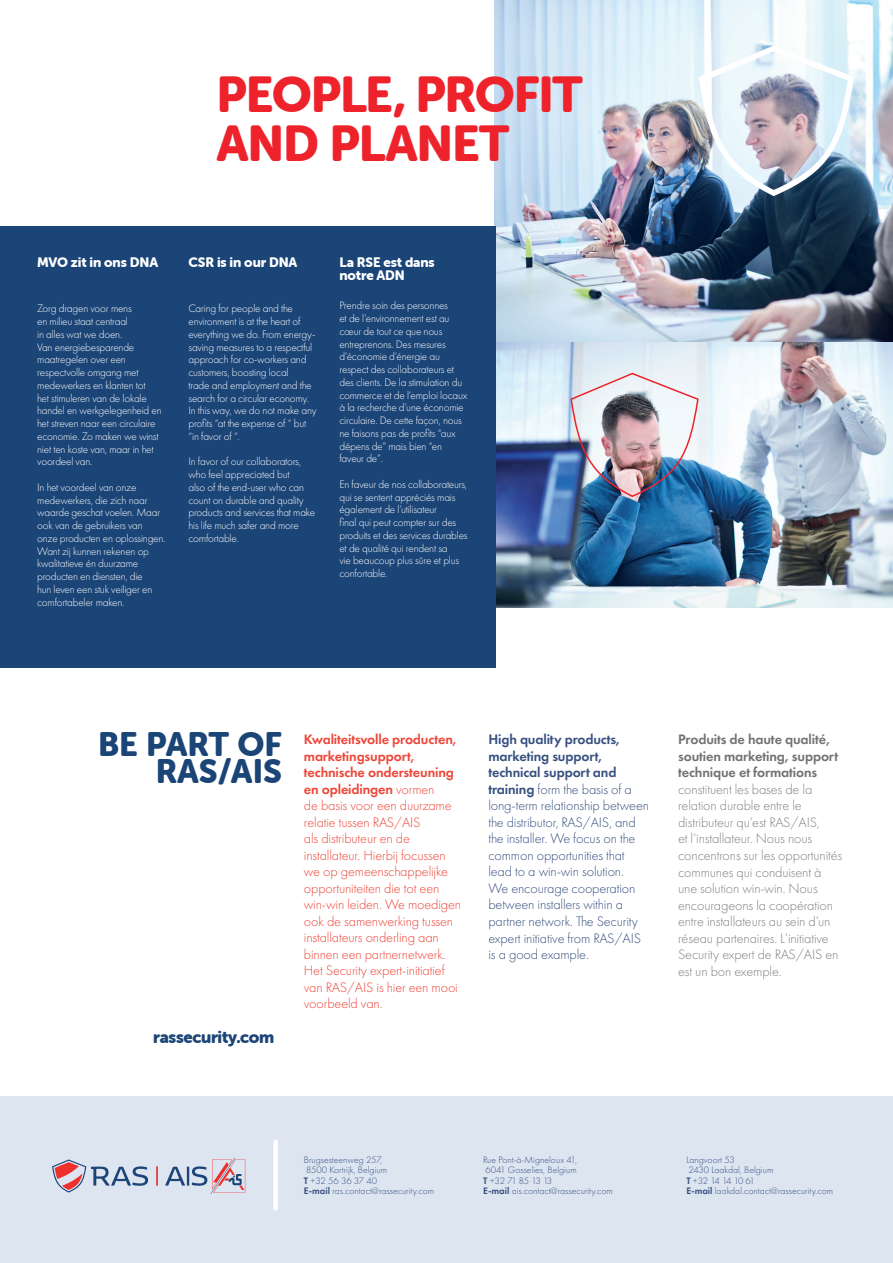
<style>
.page{position:relative;width:893px;height:1263px;background:#fff}
.page>*{position:absolute;margin:0;border:0;box-sizing:border-box;transform-origin:0 0}
.t1{font:49.65px/49.7px "Museo Sans Rounded 900";letter-spacing:-.03em;color:#ee222b}
.t2{font:33.3px/27.3px "Museo Sans Rounded 900";color:#1b4477;text-align:right}
.t3{font:16.95px "Museo Sans Rounded 900";letter-spacing:-.02em;color:#1b4477}
.t4{font:300 14.25px/16.5px "Futura PT";letter-spacing:-.01em;color:#ee4538}
.t5{font:300 14.25px/16.5px "Futura PT";letter-spacing:-.01em;color:#375080}
.t6{font:300 14.25px/16.5px "Futura PT";letter-spacing:-.01em;color:#7e8083}
.t7{font:600 14.25px/16.5px "Futura PT";letter-spacing:-.01em;color:#717275}
.t8{font:13.5px/13.5px "Museo Sans Rounded 900";letter-spacing:-.01em;color:#fff}
.t9{font:300 11.25px/12.8px "Futura PT";letter-spacing:-.02em;color:#fff}
.t10{font:300 9.75px/10.5px "Futura PT";color:#375080}
.s1{font-weight:600}
</style>
<div class="page">
<div style="left:0;top:1096px;width:893px;height:167px;background:#dde5f1"></div>
<img style="left:496px;top:342px;width:397px;height:265px">
<img style="left:494px;top:0;width:399px;height:342px">
<svg style="left:52px;top:1159px;width:96px;height:33px"></svg>
<svg style="left:165px;top:1158px;width:80px;height:36px"></svg>
<hr style="left:156px;top:1166px;width:2px;height:20px;background:#ee302d">
<img style="left:569px;top:372px;width:131px;height:126px">
<img style="left:696px;top:43px;width:162px;height:156px">
<div style="left:273px;top:1142px;width:5px;height:66px;background:#fff"></div>
<div style="left:0;top:226px;width:496px;height:441px;background:#1b4477"></div>
<h1 class="t1" style="left:217px;top:70px;width:368px">PEOPLE, PROFIT<br>AND PLANET</h1>
<p class="t8" style="left:37px;top:255px;width:122px">MVO zit in ons DNA</p>
<p class="t9" style="left:37px;top:302px;width:126px">Zorg dragen voor mens<br>en milieu staat centraal<br>in alles wat we doen.<br>Van energiebesparende maatregelen over een respectvolle omgang met medewerkers en klanten tot<br>het stimuleren van de lokale handel en werkgelegenheid en het streven naar een circulaire economie. Zo maken we winst niet ten koste van, maar in het voordeel van.</p>
<p class="t9" style="left:37px;top:481px;width:130px">In het voordeel van onze medewerkers, die zich naar waarde geschat voelen. Maar ook van de gebruikers van onze producten en oplossingen.<br>Want zij kunnen rekenen op kwalitatieve én duurzame producten en diensten, die<br>hun leven een stuk veiliger en comfortabeler maken.</p>
<p class="t8" style="left:189px;top:255px;width:110px">CSR is in our DNA</p>
<p class="t9" style="left:189px;top:302px;width:130px">Caring for people and the environment is at the heart of everything we do. From energy&shy;saving measures to a respectful approach for co-workers and customers, boosting local<br>trade and employment and the search for a circular economy.<br>In this way, we do not make any profits “at the expense of “ but “in favor of “.</p>
<p class="t9" style="left:189px;top:455px;width:128px">In favor of our collaborators, who feel appreciated but<br>also of the end-user who can count on durable and quality products and services that make his life much safer and more comfortable.</p>
<p class="t8" style="left:339px;top:255px;width:97px">La RSE est dans notre ADN</p>
<p class="t9" style="left:339px;top:299px;width:129px">Prendre soin des personnes<br>et de l’environnement est au cœur de tout ce que nous entreprenons. Des mesures d’économie d’énergie au respect des collaborateurs et des clients. De la stimulation du commerce et de l’emploi locaux à la recherche d’une économie circulaire. De cette façon, nous ne faisons pas de profits “aux dépens de” mais bien “en faveur de”.</p>
<p class="t9" style="left:339px;top:478px;width:130px">En faveur de nos collaborateurs, qui se sentent appréciés mais également de l’utilisateur<br>final qui peut compter sur des produits et des services durables et de qualité qui rendent sa<br>vie beaucoup plus sûre et plus confortable.</p>
<h2 class="t2" style="left:98px;top:731px;width:185px">BE PART OF<br>RAS/AIS</h2>
<h3 class="t3" style="left:153px;top:1027px;width:122px">rassecurity.com</h3>
<p class="t4" style="left:304px;top:731px;width:159px"><span class="s1">Kwaliteitsvolle producten, marketingsupport, technische ondersteuning en opleidingen</span> vormen<br>de basis voor een duurzame relatie tussen RAS/AIS<br>als distributeur en de installateur. Hierbij focussen we op gemeenschappelijke opportuniteiten die tot een win-win leiden. We moedigen ook de samenwerking tussen installateurs onderling aan binnen een partnernetwerk.<br>Het Security expert-initiatief van RAS/AIS is hier een mooi voorbeeld van.</p>
<p class="t5" style="left:488px;top:731px;width:162px"><span class="s1">High quality products, marketing support, technical support and training</span> form the basis of a long-term relationship between the distributor, RAS/AIS, and the installer. We focus on the common opportunities that lead to a win-win solution.<br>We encourage cooperation between installers within a partner network. The Security expert initiative from RAS/AIS is a good example.</p>
<p class="t7" style="left:678px;top:731px;width:162px">Produits de haute qualité, soutien marketing, support technique et formations</p>
<p class="t6" style="left:678px;top:781px;width:166px">constituent les bases de la relation durable entre le distributeur qu’est RAS/AIS,<br>et l’installateur. Nous nous concentrons sur les opportunités communes qui conduisent à une solution win-win. Nous encourageons la coopération entre installateurs au sein d’un réseau partenaires. L’initiative<br>Security expert de RAS/AIS en est un bon exemple.</p>
<p class="t10" style="left:304px;top:1154px;width:132px">Brugsesteenweg 257,<br>8500 Kortrijk, Belgium<br><span class="s1">T</span> +32 56 36 37 40<br><span class="s1">E-mail</span> ras.contact@rassecurity.com</p>
<p class="t10" style="left:483px;top:1154px;width:131px">Rue Pont-à-Migneloux 41,<br>6041 Gosselies, Belgium<br><span class="s1">T</span> +32 71 85 13 13<br><span class="s1">E-mail</span> ais.contact@rassecurity.com</p>
<p class="t10" style="left:686px;top:1154px;width:148px">Langvoort 53<br>2430 Laakdal, Belgium<br><span class="s1">T</span> +32 14 14 10 61<br><span class="s1">E-mail</span> laakdal.contact@rassecurity.com</p>
</div>
